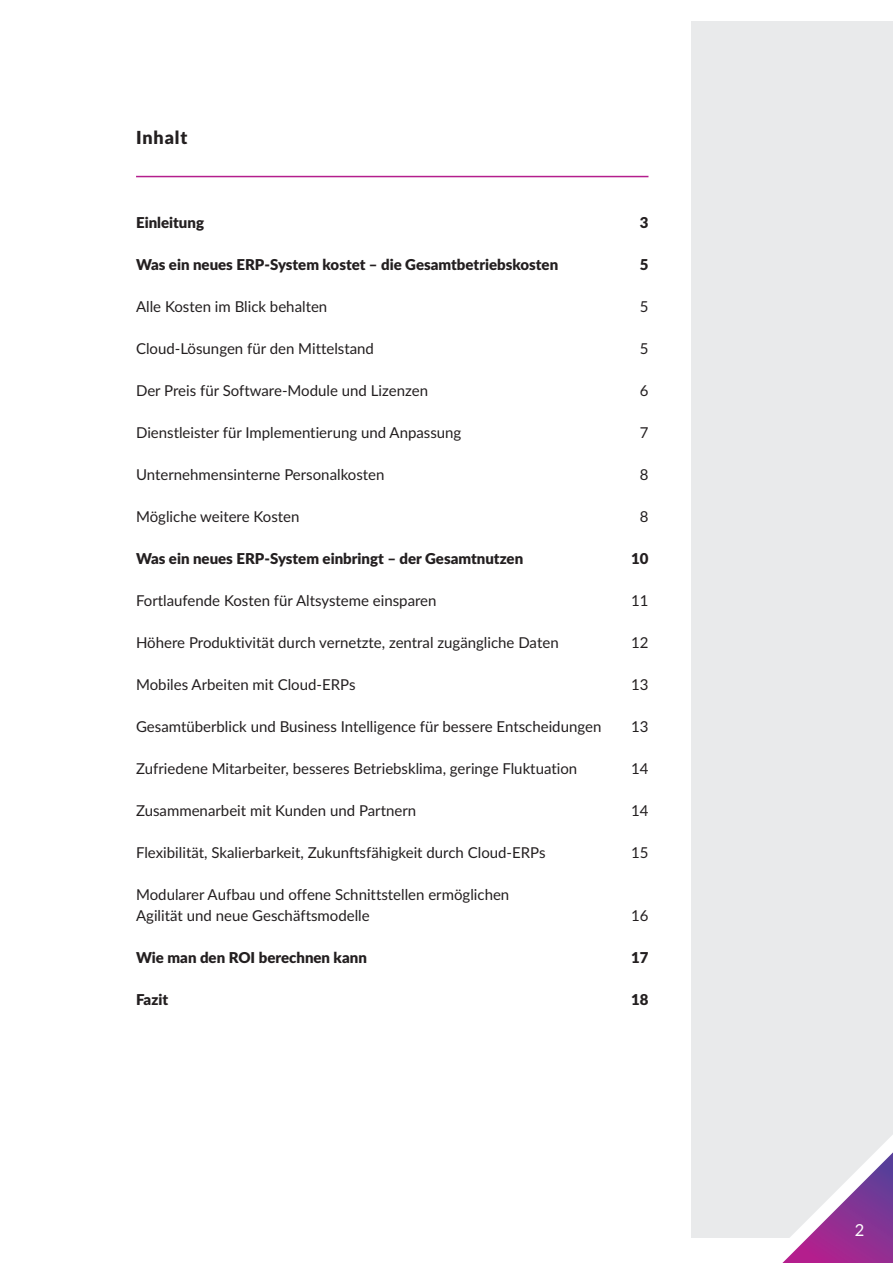
<style>
.page{position:relative;width:893px;height:1263px;background:#fff}
.page>*{position:absolute;margin:0;border:0;box-sizing:border-box;transform-origin:0 0}
.t1{font:900 18px "Lato";letter-spacing:.05em;color:#231f20}
.t2{font:16.5px "Lato";color:#fff}
.t3{font:15px/21px "Lato";color:#231f20}
.t4{font:900 15px "Lato";color:#231f20}
</style>
<div class="page">
<div style="left:691px;top:21px;width:202px;height:1216px;background:#e9eaeb"></div>
<svg style="left:756px;top:1135px;width:137px;height:128px"></svg>
<hr style="left:136px;top:176px;width:512px;height:1px;background:#b41e8d">
<p class="t1" style="left:136px;top:124px;width:53px">Inhalt</p>
<p class="t4" style="left:136px;top:211px;width:70px">Einleitung</p>
<p class="t4" style="left:640px;top:211px;width:10px">3</p>
<p class="t4" style="left:136px;top:253px;width:424px">Was ein neues ERP-System kostet – die Gesamtbetriebskosten</p>
<p class="t4" style="left:640px;top:253px;width:10px">5</p>
<p class="t3" style="left:136px;top:295px;width:193px">Alle Kosten im Blick behalten</p>
<p class="t3" style="left:640px;top:295px;width:10px">5</p>
<p class="t3" style="left:136px;top:337px;width:239px">Cloud-Lösungen für den Mittelstand</p>
<p class="t3" style="left:640px;top:337px;width:10px">5</p>
<p class="t3" style="left:136px;top:379px;width:293px">Der Preis für Software-Module und Lizenzen</p>
<p class="t3" style="left:640px;top:379px;width:10px">6</p>
<p class="t3" style="left:136px;top:421px;width:327px">Dienstleister für Implementierung und Anpassung</p>
<p class="t3" style="left:640px;top:421px;width:10px">7</p>
<p class="t3" style="left:136px;top:463px;width:250px">Unternehmensinterne Personalkosten</p>
<p class="t3" style="left:640px;top:463px;width:10px">8</p>
<p class="t3" style="left:136px;top:505px;width:165px">Mögliche weitere Kosten</p>
<p class="t3" style="left:640px;top:505px;width:10px">8</p>
<p class="t4" style="left:136px;top:547px;width:389px">Was ein neues ERP-System einbringt – der Gesamtnutzen</p>
<p class="t4" style="left:631px;top:547px;width:19px">10</p>
<p class="t3" style="left:136px;top:589px;width:302px">Fortlaufende Kosten für Altsysteme einsparen</p>
<p class="t3" style="left:631px;top:589px;width:19px">11</p>
<p class="t3" style="left:136px;top:631px;width:424px">Höhere Produktivität durch vernetzte, zentral zugängliche Daten</p>
<p class="t3" style="left:631px;top:631px;width:19px">12</p>
<p class="t3" style="left:136px;top:673px;width:221px">Mobiles Arbeiten mit Cloud-ERPs</p>
<p class="t3" style="left:631px;top:673px;width:19px">13</p>
<p class="t3" style="left:136px;top:715px;width:467px">Gesamtüberblick und Business Intelligence für bessere Entscheidungen</p>
<p class="t3" style="left:631px;top:715px;width:19px">13</p>
<p class="t3" style="left:136px;top:757px;width:443px">Zufriedene Mitarbeiter, besseres Betriebsklima, geringe Fluktuation</p>
<p class="t3" style="left:631px;top:757px;width:19px">14</p>
<p class="t3" style="left:136px;top:799px;width:282px">Zusammenarbeit mit Kunden und Partnern</p>
<p class="t3" style="left:631px;top:799px;width:19px">14</p>
<p class="t3" style="left:136px;top:841px;width:411px">Flexibilität, Skalierbarkeit, Zukunftsfähigkeit durch Cloud-ERPs</p>
<p class="t3" style="left:631px;top:841px;width:19px">15</p>
<p class="t3" style="left:136px;top:883px;width:375px">Modularer Aufbau und offene Schnittstellen ermöglichen<br>Agilität und neue Geschäftsmodelle</p>
<p class="t3" style="left:631px;top:904px;width:19px">16</p>
<p class="t4" style="left:136px;top:946px;width:232px">Wie man den ROI berechnen kann</p>
<p class="t4" style="left:631px;top:946px;width:19px">17</p>
<p class="t4" style="left:136px;top:988px;width:34px">Fazit</p>
<p class="t4" style="left:631px;top:988px;width:19px">18</p>
<p class="t2" style="left:855px;top:1218px;width:11px">2</p>
</div>
